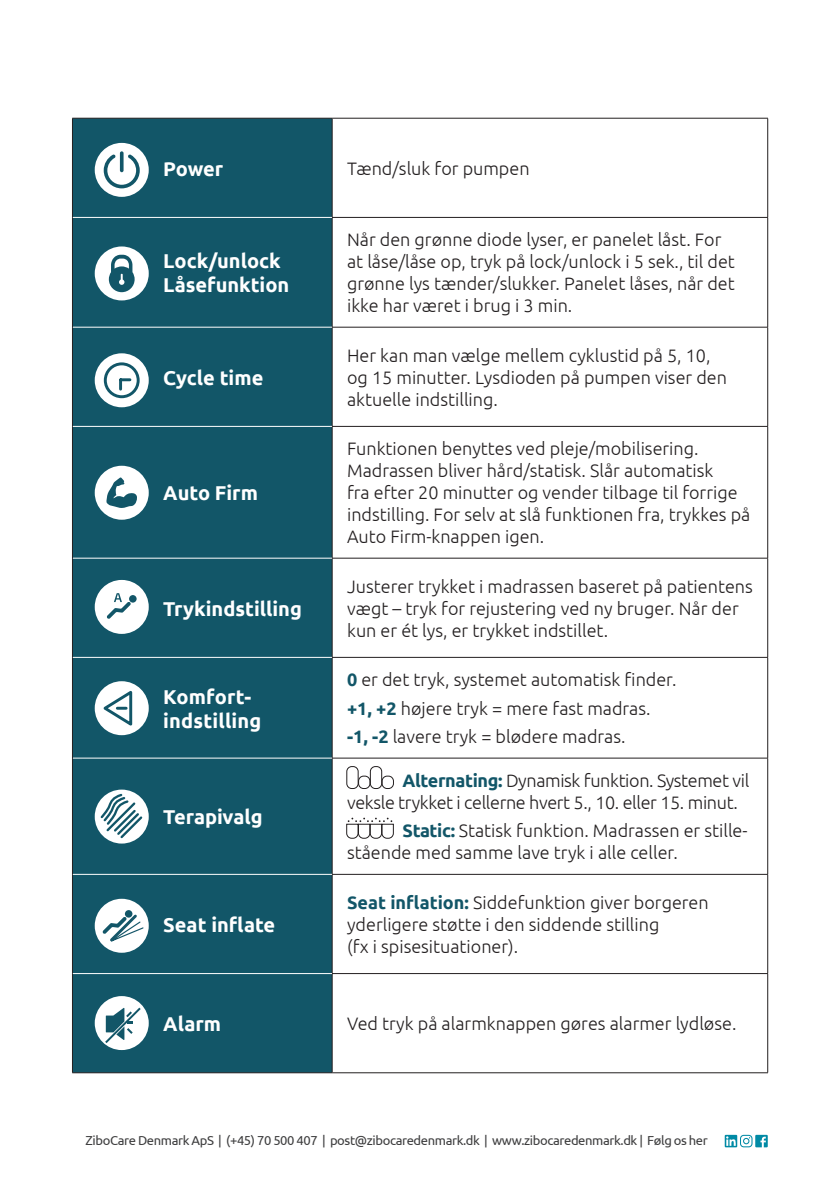
<style>
.page{position:relative;width:840px;height:1191px;background:#fff}
.page>*{position:absolute;margin:0;border:0;box-sizing:border-box;transform-origin:0 0}
.t1{font:700 20px/24px "Ubuntu";color:#fff}
.t2{font:300 18px/22px "Ubuntu";color:#231f20}
.t3{font:300 18px/22px "Ubuntu";letter-spacing:-.02em;color:#231f20}
.Brødtekst{font:13px "Ubuntu";letter-spacing:-.03em;color:#3e3e3f}
.s1{font-weight:700;color:#125668}
</style>
<div class="page">
<div style="left:73px;top:119px;width:258px;height:953px;background:#125668"></div>
<svg style="left:332px;top:119px;width:435px;height:953px"></svg>
<hr style="left:331px;top:118px;width:1px;height:99px;background:#231f20">
<hr style="left:331px;top:218px;width:1px;height:109px;background:#231f20">
<hr style="left:331px;top:327px;width:1px;height:99px;background:#231f20">
<hr style="left:331px;top:426px;width:1px;height:132px;background:#231f20">
<hr style="left:331px;top:558px;width:1px;height:99px;background:#231f20">
<hr style="left:331px;top:657px;width:1px;height:101px;background:#231f20">
<hr style="left:331px;top:758px;width:1px;height:116px;background:#231f20">
<hr style="left:331px;top:874px;width:1px;height:99px;background:#231f20">
<hr style="left:331px;top:973px;width:1px;height:99px;background:#231f20">
<hr style="left:767px;top:118px;width:1px;height:99px;background:#231f20">
<hr style="left:332px;top:217px;width:435px;height:1px;background:#231f20">
<hr style="left:767px;top:218px;width:1px;height:109px;background:#231f20">
<hr style="left:332px;top:327px;width:435px;height:1px;background:#231f20">
<hr style="left:767px;top:327px;width:1px;height:99px;background:#231f20">
<hr style="left:332px;top:426px;width:435px;height:1px;background:#231f20">
<hr style="left:767px;top:426px;width:1px;height:132px;background:#231f20">
<hr style="left:332px;top:558px;width:435px;height:1px;background:#231f20">
<hr style="left:767px;top:558px;width:1px;height:99px;background:#231f20">
<hr style="left:332px;top:657px;width:435px;height:1px;background:#231f20">
<hr style="left:767px;top:657px;width:1px;height:101px;background:#231f20">
<hr style="left:332px;top:757px;width:435px;height:1px;background:#231f20">
<hr style="left:767px;top:758px;width:1px;height:116px;background:#231f20">
<hr style="left:332px;top:874px;width:435px;height:1px;background:#231f20">
<hr style="left:767px;top:874px;width:1px;height:99px;background:#231f20">
<hr style="left:332px;top:973px;width:435px;height:1px;background:#231f20">
<hr style="left:767px;top:973px;width:1px;height:99px;background:#231f20">
<hr style="left:73px;top:217px;width:259px;height:1px;background:#fff">
<hr style="left:73px;top:327px;width:259px;height:1px;background:#fff">
<hr style="left:73px;top:426px;width:259px;height:1px;background:#fff">
<hr style="left:73px;top:558px;width:259px;height:1px;background:#fff">
<hr style="left:73px;top:657px;width:259px;height:1px;background:#fff">
<hr style="left:73px;top:757px;width:259px;height:1px;background:#fff">
<hr style="left:73px;top:874px;width:259px;height:1px;background:#fff">
<hr style="left:73px;top:973px;width:259px;height:1px;background:#fff">
<hr style="left:72px;top:118px;width:260px;height:1px;background:#231f20">
<hr style="left:72px;top:118px;width:1px;height:99px;background:#231f20">
<hr style="left:332px;top:118px;width:435px;height:1px;background:#231f20">
<hr style="left:72px;top:217px;width:1px;height:110px;background:#231f20">
<hr style="left:72px;top:327px;width:1px;height:99px;background:#231f20">
<hr style="left:72px;top:426px;width:1px;height:132px;background:#231f20">
<hr style="left:72px;top:558px;width:1px;height:99px;background:#231f20">
<hr style="left:72px;top:657px;width:1px;height:101px;background:#231f20">
<hr style="left:72px;top:758px;width:1px;height:116px;background:#231f20">
<hr style="left:72px;top:874px;width:1px;height:99px;background:#231f20">
<hr style="left:72px;top:973px;width:1px;height:99px;background:#231f20">
<hr style="left:72px;top:1072px;width:260px;height:1px;background:#231f20">
<hr style="left:332px;top:1072px;width:435px;height:1px;background:#231f20">
<div style="left:95px;top:353px;width:54px;height:54px;background:#fff;border-radius:50%"></div>
<div style="left:104px;top:362px;width:35px;height:36px;border:3px solid #125668;border-radius:50%"></div>
<svg style="left:119px;top:378px;width:11px;height:11px"></svg>
<div style="left:95px;top:143px;width:54px;height:54px;background:#fff;border-radius:50%"></div>
<svg style="left:104px;top:151px;width:36px;height:37px"></svg>
<div style="left:95px;top:246px;width:54px;height:54px;background:#fff;border-radius:50%"></div>
<svg style="left:109px;top:255px;width:25px;height:37px"></svg>
<div style="left:95px;top:466px;width:54px;height:54px;background:#fff;border-radius:50%"></div>
<svg style="left:106px;top:477px;width:31px;height:31px"></svg>
<div style="left:95px;top:681px;width:54px;height:54px;background:#fff;border-radius:50%"></div>
<svg style="left:99px;top:688px;width:34px;height:41px"></svg>
<div style="left:95px;top:580px;width:54px;height:54px;background:#fff;border-radius:50%"></div>
<div style="left:129px;top:595px;width:7px;height:7px;background:#125668;border-radius:50%"></div>
<svg style="left:107px;top:593px;width:24px;height:26px"></svg>
<div style="left:95px;top:789px;width:54px;height:54px;background:#fff;border-radius:50%"></div>
<svg style="left:99px;top:792px;width:45px;height:48px"></svg>
<div style="left:95px;top:898px;width:54px;height:54px;background:#fff;border-radius:50%"></div>
<div style="left:125px;top:910px;width:7px;height:7px;background:#125668;border-radius:50%"></div>
<svg style="left:102px;top:912px;width:42px;height:32px"></svg>
<div style="left:95px;top:996px;width:54px;height:54px;background:#fff;border-radius:50%"></div>
<svg style="left:105px;top:1007px;width:36px;height:36px"></svg>
<div style="left:346px;top:766px;width:12px;height:23px;border:1px solid #231f20;border-radius:5px"></div>
<div style="left:370px;top:766px;width:12px;height:23px;border:1px solid #231f20;border-radius:5px"></div>
<div style="left:358px;top:775px;width:12px;height:14px;border:1px solid #231f20;border-radius:5px"></div>
<div style="left:381px;top:775px;width:12px;height:14px;border:1px solid #231f20;border-radius:5px"></div>
<svg style="left:345px;top:817px;width:49px;height:22px"></svg>
<svg style="left:724px;top:1134px;width:43px;height:13px"></svg>
<p class="t1" style="left:163px;top:156px;width:62px">Power</p>
<p class="t2" style="left:347px;top:157px;width:184px">Tænd/sluk for pumpen</p>
<p class="t1" style="left:163px;top:248px;width:127px">Lock/unlock<br>Låsefunktion</p>
<p class="t1" style="left:163px;top:364px;width:102px">Cycle time</p>
<p class="t1" style="left:163px;top:480px;width:96px">Auto Firm</p>
<p class="t1" style="left:163px;top:595px;width:140px">Trykindstilling</p>
<p class="t1" style="left:163px;top:683px;width:100px">Komfort&shy;indstilling</p>
<p class="t1" style="left:163px;top:804px;width:101px">Terapivalg</p>
<p class="t1" style="left:163px;top:911px;width:113px">Seat inflate</p>
<p class="t2" style="left:347px;top:228px;width:389px">Når den grønne diode lyser, er panelet låst. For at låse/låse op, tryk på lock/unlock i 5 sek., til det grønne lys tænder/slukker. Panelet låses, når det ikke har været i brug i 3 min.</p>
<p class="t2" style="left:347px;top:344px;width:381px">Her kan man vælge mellem cyklustid på 5, 10, og 15 minutter. Lysdioden på pumpen viser den aktuelle indstilling.</p>
<p class="t2" style="left:347px;top:437px;width:404px">Funktionen benyttes ved pleje/mobilisering.<br>Madrassen bliver hård/statisk. Slår automatisk<br>fra efter 20 minutter og vender tilbage til forrige indstilling. For selv at slå funktionen fra, trykkes på Auto Firm-knappen igen.</p>
<p class="t2" style="left:347px;top:575px;width:407px">Justerer trykket i madrassen baseret på patientens vægt – tryk for rejustering ved ny bruger. Når der kun er ét lys, er trykket indstillet.</p>
<p class="t2" style="left:347px;top:668px;width:331px"><span class="s1">0</span> er det tryk, systemet automatisk finder.</p>
<p class="t2" style="left:347px;top:697px;width:305px"><span class="s1">+1, +2</span> højere tryk = mere fast madras.</p>
<p class="t2" style="left:347px;top:725px;width:280px"><span class="s1">-1, -2</span> lavere tryk = blødere madras.</p>
<p class="t3" style="left:347px;top:769px;width:403px;text-indent:55px"><span class="s1">Alternating:</span> Dynamisk funktion. Systemet vil veksle trykket i cellerne hvert 5., 10. eller 15. minut.</p>
<p class="t2" style="left:347px;top:819px;width:402px;text-indent:55px"><span class="s1">Static:</span> Statisk funktion. Madrassen er stille&shy;stående med samme lave tryk i alle celler.</p>
<p class="t2" style="left:347px;top:891px;width:363px"><span class="s1">Seat inflation:</span> Siddefunktion giver borgeren yderligere støtte i den siddende stilling<br>(fx i spisesituationer).</p>
<p class="t1" style="left:163px;top:1011px;width:59px">Alarm</p>
<p class="t2" style="left:347px;top:1012px;width:390px">Ved tryk på alarmknappen gøres alarmer lydløse.</p>
<p class="Brødtekst" style="left:85px;top:1132px;width:623px">ZiboCare Denmark ApS | (+45) 70 500 407 | post@zibocaredenmark.dk | www.zibocaredenmark.dk | Følg os her</p>
</div>
